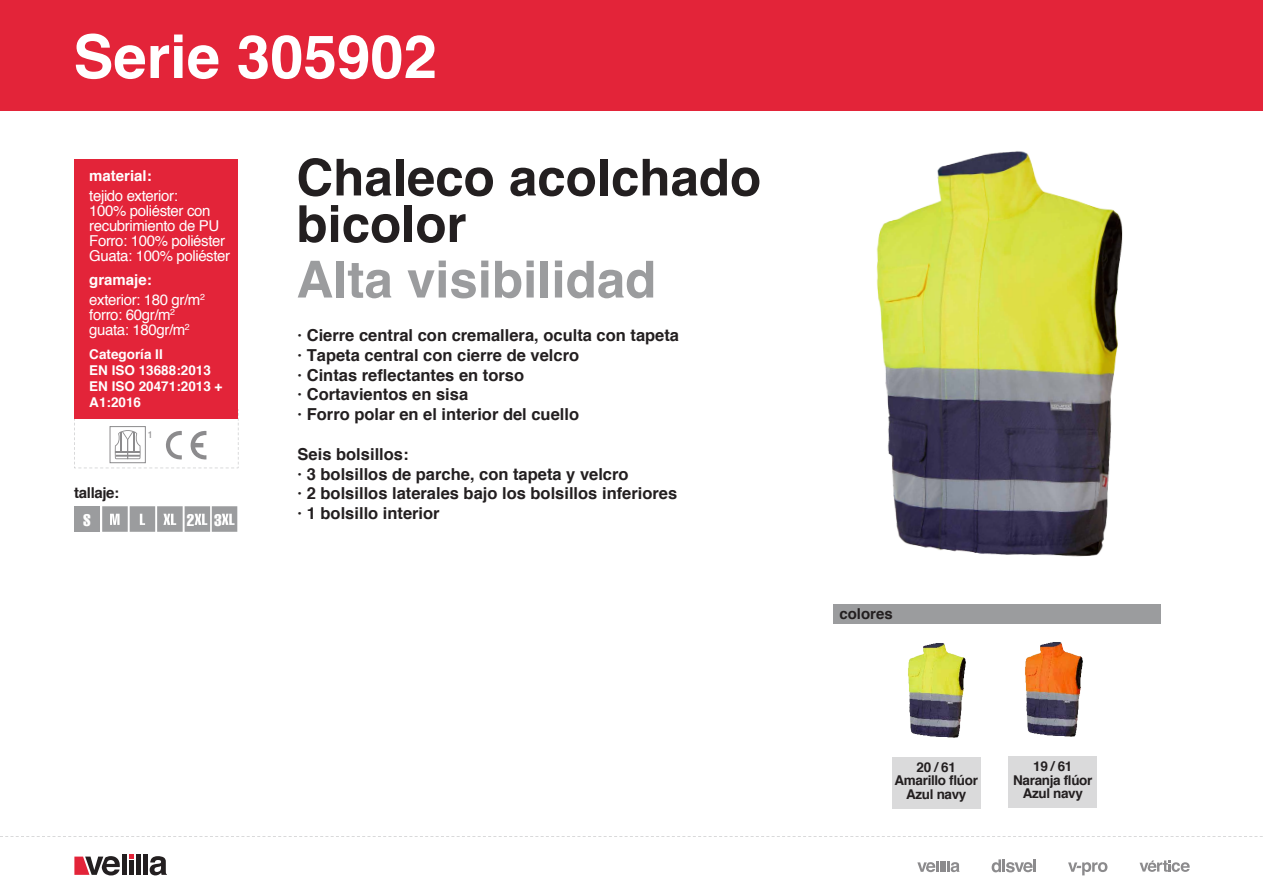
<style>
.page{position:relative;width:1263px;height:893px;background:#fff}
.page>*{position:absolute;margin:0;border:0;box-sizing:border-box;transform-origin:0 0}
.t1{font:700 60px "Helvetica";color:#fff}
.t2{font:700 51px/46.5px "Helvetica";color:#231f20}
.t3{font:700 51px "Helvetica";color:#9b9c9e}
.t4{font:700 16.5px/19.8px "Helvetica";color:#231f20}
.t5{font:extra-condensed 16.35px "Helvetica LT";color:#fff}
.t6{font:15px/15px "Helvetica";letter-spacing:-.025em;color:#fff}
.t7{font:700 15px "Helvetica";letter-spacing:-.01em;color:#231f20}
.t8{font:700 15px "Helvetica";color:#fff}
.t9{font:700 13.5px/13.5px "Helvetica";letter-spacing:-.025em;color:#231f20;text-align:center}
.t10{font:700 13.5px/16.2px "Helvetica";color:#fff}
.t11{font:9.75px "Helvetica";color:#8c8b8d}
.s1{font-weight:700}
</style>
<div class="page">
<div style="left:0;top:0;width:1263px;height:111px;background:#e32439"></div>
<div style="left:74px;top:159px;width:164px;height:260px;background:#e32439"></div>
<svg style="left:917px;top:861px;width:43px;height:11px"></svg>
<svg style="left:1068px;top:862px;width:40px;height:13px"></svg>
<svg style="left:992px;top:859px;width:44px;height:13px"></svg>
<svg style="left:1140px;top:860px;width:50px;height:11px"></svg>
<div style="left:122px;top:854px;width:5px;height:20px;background:#231f20"></div>
<div style="left:136px;top:854px;width:5px;height:20px;background:#231f20"></div>
<hr style="left:143px;top:854px;width:4px;height:20px;background:#231f20">
<svg style="left:150px;top:856px;width:17px;height:19px"></svg>
<svg style="left:129px;top:854px;width:5px;height:4px"></svg>
<div style="left:129px;top:860px;width:5px;height:14px;background:#231f20"></div>
<svg style="left:74px;top:856px;width:46px;height:19px"></svg>
<svg style="left:0;top:836px;width:1263px;height:1px"></svg>
<div style="left:833px;top:604px;width:328px;height:19px;background:#9b9c9e"></div>
<div style="left:75px;top:506px;width:25px;height:25px;background:#9b9c9e"></div>
<div style="left:892px;top:757px;width:88px;height:51px;background:#dadadb"></div>
<div style="left:1008px;top:756px;width:89px;height:51px;background:#dadadb"></div>
<svg style="left:74px;top:409px;width:165px;height:60px"></svg>
<svg style="left:102px;top:506px;width:135px;height:25px;background:#acadae"></svg>
<img style="left:876px;top:151px;width:247px;height:406px">
<img style="left:1025px;top:642px;width:58px;height:95px">
<img style="left:908px;top:643px;width:58px;height:95px">
<h1 class="t1" style="left:73px;top:8px;width:365px">Serie 305902</h1>
<p class="t8" style="left:89px;top:164px;width:64px">material:</p>
<p class="t6" style="left:89px;top:189px;width:142px">tejido exterior:<br>100% poliéster con recubrimiento de PU<br>Forro: 100% poliéster<br>Guata: 100% poliéster</p>
<p class="t6" style="left:89px;top:270px;width:117px;line-height:19.5px"><span class="s1">gramaje: </span>exterior: 180 gr/m<sup>2</sup></p>
<p class="t6" style="left:89px;top:307px;width:102px">forro: 60gr/m<sup>2 </sup>guata: 180gr/m<sup>2</sup></p>
<p class="t10" style="left:89px;top:346px;width:135px">Categoría II<br>EN ISO 13688:2013<br>EN ISO 20471:2013 +<br>A1:2016</p>
<p class="t11" style="left:148px;top:426px;width:7px">1</p>
<p class="t7" style="left:74px;top:480px;width:46px">tallaje:</p>
<p class="t5" style="left:83px;top:509px;width:9px">S</p>
<p class="t5" style="left:187px;top:509px;width:36px">2 3</p>
<h2 class="t2" style="left:296px;top:155px;width:466px">Chaleco acolchado bicolor</h2>
<h2 class="t3" style="left:296px;top:238px;width:361px">Alta visibilidad</h2>
<p class="t4" style="left:298px;top:325px;width:383px">· Cierre central con cremallera, oculta con tapeta · Tapeta central con cierre de velcro<br>· Cintas reflectantes en torso<br>· Cortavientos en sisa<br>· Forro polar en el interior del cuello</p>
<p class="t4" style="left:298px;top:444px;width:381px">Seis bolsillos:<br>· 3 bolsillos de parche, con tapeta y velcro<br>· 2 bolsillos laterales bajo los bolsillos inferiores · 1 bolsillo interior</p>
<p class="t7" style="left:839px;top:602px;width:55px">colores</p>
<p class="t9" style="left:895px;top:760px;width:85px">20 / 61<br>Amarillo flúor<br>Azul navy</p>
<p class="t9" style="left:1013px;top:759px;width:81px">19 / 61<br>Naranja flúor<br>Azul navy</p>
</div>
